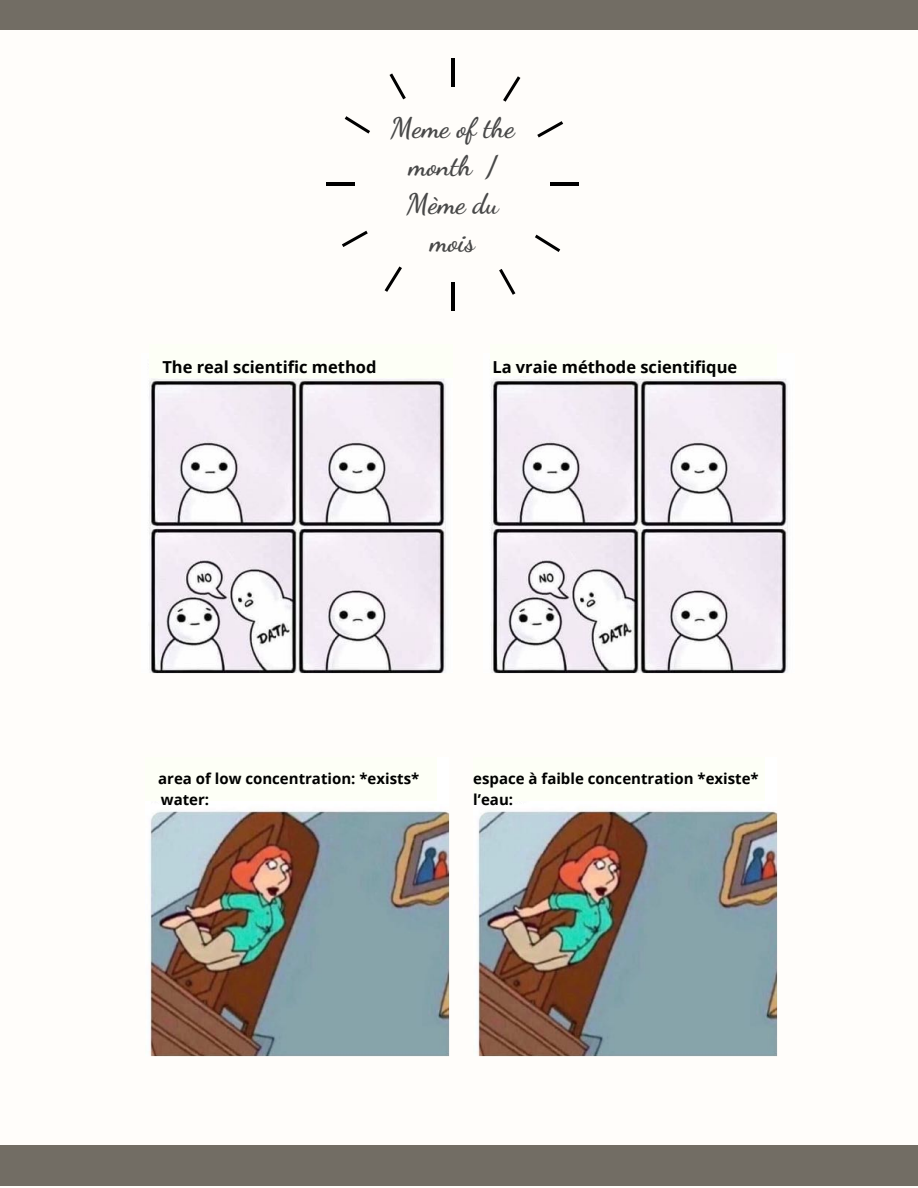
<style>
.page{position:relative;width:918px;height:1188px;background:#fffdfa}
.page>*{position:absolute;margin:0;border:0;box-sizing:border-box;transform-origin:0 0}
.t1{font:700 27.6px/38.2px "Dancing Script";color:#484848;text-align:center}
.t2{font:700 16.5px "Open Sans";color:#000}
.t3{font:700 15px/20.2px "Open Sans";color:#000}
</style>
<div class="page">
<div style="left:0;top:0;width:918px;height:29px;background:#726d64"></div>
<div style="left:0;top:1146px;width:918px;height:39px;background:#726d64"></div>
<img style="left:149px;top:379px;width:297px;height:295px">
<img style="left:491px;top:376px;width:297px;height:298px">
<hr style="left:451px;top:282px;width:3px;height:28px;background:#000">
<hr style="left:451px;top:58px;width:3px;height:28px;background:#000">
<hr style="left:326px;top:183px;width:28px;height:3px;background:#000">
<hr style="left:551px;top:183px;width:28px;height:3px;background:#000">
<svg style="left:385px;top:266px;width:17px;height:26px"></svg>
<svg style="left:503px;top:76px;width:17px;height:26px"></svg>
<svg style="left:345px;top:116px;width:25px;height:18px"></svg>
<svg style="left:535px;top:235px;width:25px;height:17px"></svg>
<svg style="left:342px;top:231px;width:26px;height:16px"></svg>
<svg style="left:537px;top:121px;width:26px;height:16px"></svg>
<svg style="left:390px;top:73px;width:16px;height:26px"></svg>
<svg style="left:499px;top:269px;width:16px;height:26px"></svg>
<div style="left:490px;top:344px;width:287px;height:31px;background:#fdfff6"></div>
<div style="left:149px;top:344px;width:303px;height:34px;background:#fdfff6"></div>
<img style="left:149px;top:801px;width:300px;height:256px">
<div style="left:145px;top:758px;width:292px;height:43px;background:#fdfff6"></div>
<img style="left:477px;top:801px;width:300px;height:256px">
<div style="left:473px;top:758px;width:292px;height:43px;background:#fdfff6"></div>
<p class="t1" style="left:390px;top:109px;width:126px">Meme of the month /<br>Mème du mois</p>
<p class="t2" style="left:162px;top:355px;width:216px">The real scientific method</p>
<p class="t2" style="left:492px;top:355px;width:246px">La vraie méthode scientifique</p>
<p class="t3" style="left:158px;top:768px;width:263px">area of low concentration: *exists*</p>
<p class="t3" style="left:161px;top:789px;width:50px">water:</p>
<p class="t3" style="left:473px;top:768px;width:287px">espace à faible concentration *existe* l’eau:</p>
</div>
